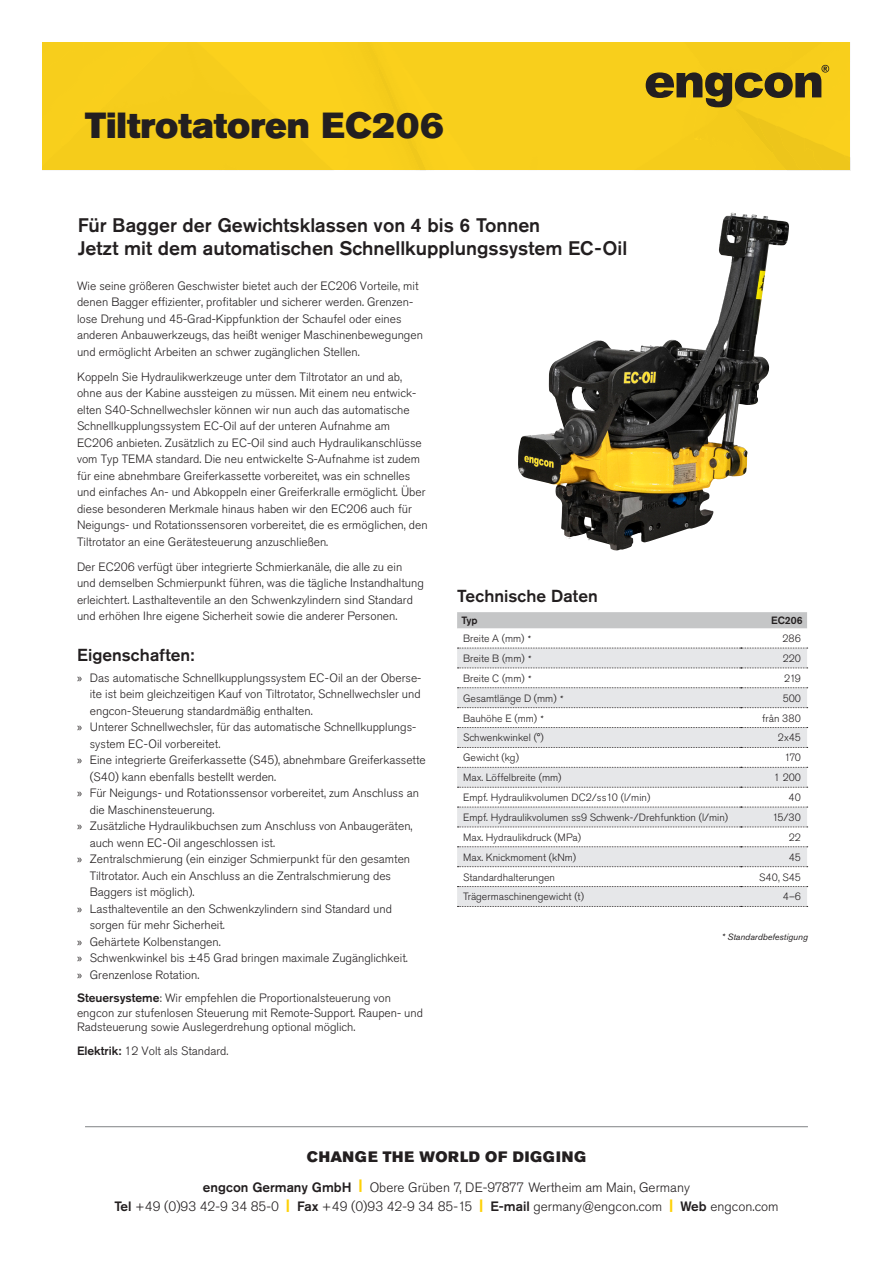
<style>
.page{position:relative;width:893px;height:1263px;background:#fff}
.page>*{position:absolute;margin:0;border:0;box-sizing:border-box;transform-origin:0 0}
.Product_heading{font:36px "Akzidenz Grotesk Pro Super";color:#231f20}
.t1{font:500 19.5px "Akzidenz Grotesk Pro";color:#231f20}
.t2{font:500 17.25px "Akzidenz Grotesk Pro";color:#231f20}
.t3{font:15px "Akzidenz Grotesk Pro Super";letter-spacing:.05em;color:#231f20}
.t4{font:300 13.5px/19.5px "Akzidenz Grotesk Pro";color:#231f20;text-align:center}
.Brödtext1{font:300 12px/16.5px "Akzidenz Grotesk Pro";color:#231f20}
.t5{font:300 10.5px "Akzidenz Grotesk Pro";color:#231f20}
.t6{font:500 10.5px "Akzidenz Grotesk Pro";color:#231f20}
.Mått{font:italic 9px "Akzidenz Grotesk Pro";color:#231f20}
.s1{font-family:"Myriad Pro";font-weight:400}
.s2{font-weight:500}
.s3{font-weight:400;font-style:italic;font-size:9px}
.s4{font-family:"Akzidenz Grotesk Pro Super";font-weight:400;color:#fed105}
</style>
<div class="page">
<div style="left:43px;top:43px;width:807px;height:128px;background:#f8cf1c"></div>
<hr style="left:85px;top:1126px;width:723px;height:1px;background:#808285">
<img style="left:518px;top:213px;width:213px;height:337px">
<div style="left:457px;top:612px;width:350px;height:16px;background:#c5c6c7"></div>
<svg style="left:457px;top:628px;width:350px;height:20px"></svg>
<svg style="left:457px;top:649px;width:350px;height:257px;fill:#e6e7e9"></svg>
<svg style="left:457px;top:648px;width:351px;height:1px"></svg>
<svg style="left:457px;top:667px;width:351px;height:1px"></svg>
<svg style="left:457px;top:687px;width:351px;height:1px"></svg>
<svg style="left:457px;top:707px;width:351px;height:1px"></svg>
<svg style="left:457px;top:727px;width:351px;height:1px"></svg>
<svg style="left:457px;top:747px;width:351px;height:1px"></svg>
<svg style="left:457px;top:767px;width:351px;height:1px"></svg>
<svg style="left:457px;top:787px;width:351px;height:1px"></svg>
<svg style="left:457px;top:807px;width:351px;height:1px"></svg>
<svg style="left:457px;top:826px;width:351px;height:1px"></svg>
<svg style="left:457px;top:846px;width:351px;height:1px"></svg>
<svg style="left:457px;top:866px;width:351px;height:1px"></svg>
<svg style="left:457px;top:886px;width:351px;height:1px"></svg>
<svg style="left:457px;top:906px;width:351px;height:1px"></svg>
<p class="Product_heading" style="left:85px;top:102px;width:360px">Tiltrotatoren EC206</p>
<h1 class="t1" style="left:78px;top:212px;width:464px">Für Bagger der Gewichtsklassen von 4 bis 6 Tonnen</h1>
<h1 class="t1" style="left:78px;top:235px;width:551px">Jetzt mit dem automatischen Schnellkupplungssystem EC-Oil</h1>
<p class="Brödtext1" style="left:77px;top:277px;width:347px">Wie seine größeren Geschwister bietet auch der EC206 Vorteile, mit denen Bagger effizienter, profitabler und sicherer werden. Grenzen&shy;lose Drehung und 45-Grad-Kippfunktion der Schaufel oder eines anderen Anbauwerkzeugs, das heißt weniger Maschinenbewegungen und ermöglicht Arbeiten an schwer zugänglichen Stellen.</p>
<p class="Brödtext1" style="left:77px;top:368px;width:352px">Koppeln Sie Hydraulikwerkzeuge unter dem Tiltrotator an und ab, ohne aus der Kabine aussteigen zu müssen. Mit einem neu entwick&shy;elten S40-Schnellwechsler können wir nun auch das automatische Schnellkupplungssystem EC-Oil auf der unteren Aufnahme am EC206 anbieten. Zusätzlich zu EC-Oil sind auch Hydraulikanschlüsse vom Typ TEMA standard. Die neu entwickelte S-Aufnahme ist zudem für eine abnehmbare Greiferkassette vorbereitet, was ein schnelles und einfaches An- und Abkoppeln einer Greiferkralle ermöglicht. Über diese besonderen Merkmale hinaus haben wir den EC206 auch für Neigungs- und Rotationssensoren vorbereitet, die es ermöglichen, den Tiltrotator an eine Gerätesteuerung anzuschließen.</p>
<p class="Brödtext1" style="left:77px;top:558px;width:348px">Der EC206 verfügt über integrierte Schmierkanäle, die alle zu ein und demselben Schmierpunkt führen, was die tägliche Instandhaltung erleichtert. Lasthalteventile an den Schwenkzylindern sind Standard und erhöhen Ihre eigene Sicherheit sowie die anderer Personen.</p>
<h2 class="t2" style="left:77px;top:644px;width:119px">Eigenschaften:</h2>
<p class="Brödtext1" style="left:90px;top:669px;width:333px;text-align:justify;text-indent:-13px"><span class="s1">»</span> Das automatische Schnellkupplungssystem EC-Oil an der Oberse&shy;ite ist beim gleichzeitigen Kauf von Tiltrotator, Schnellwechsler und engcon-Steuerung standardmäßig enthalten.</p>
<p class="Brödtext1" style="left:90px;top:719px;width:328px;text-indent:-13px"><span class="s1">»</span> Unterer Schnellwechsler, für das automatische Schnellkupplungs&shy;system EC-Oil vorbereitet.</p>
<p class="Brödtext1" style="left:90px;top:752px;width:338px;text-indent:-13px"><span class="s1">»</span> Eine integrierte Greiferkassette (S45), abnehmbare Greiferkassette (S40) kann ebenfalls bestellt werden.</p>
<p class="Brödtext1" style="left:90px;top:785px;width:331px;text-indent:-13px"><span class="s1">»</span> Für Neigungs- und Rotationssensor vorbereitet, zum Anschluss an die Maschinensteuerung.</p>
<p class="Brödtext1" style="left:90px;top:818px;width:324px;text-indent:-13px"><span class="s1">»</span> Zusätzliche Hydraulikbuchsen zum Anschluss von Anbaugeräten, auch wenn EC-Oil angeschlossen ist.</p>
<p class="Brödtext1" style="left:90px;top:851px;width:322px;text-indent:-13px"><span class="s1">»</span> Zentralschmierung (ein einziger Schmierpunkt für den gesamten<br>Tiltrotator. Auch ein Anschluss an die Zentralschmierung des<br>Baggers ist möglich).</p>
<p class="Brödtext1" style="left:90px;top:900px;width:304px;text-indent:-13px"><span class="s1">»</span> Lasthalteventile an den Schwenkzylindern sind Standard und sorgen für mehr Sicherheit.</p>
<p class="Brödtext1" style="left:77px;top:933px;width:145px"><span class="s1">»</span> Gehärtete Kolbenstangen.</p>
<p class="Brödtext1" style="left:77px;top:950px;width:332px"><span class="s1">»</span> Schwenkwinkel bis ±45 Grad bringen maximale Zugänglichkeit.</p>
<p class="Brödtext1" style="left:77px;top:966px;width:124px"><span class="s1">»</span> Grenzenlose Rotation.</p>
<p class="Brödtext1" style="left:77px;top:990px;width:347px;line-height:14.7px"><span class="s2">Steuersysteme</span>: Wir empfehlen die Proportionalsteuerung von engcon zur stufenlosen Steuerung mit Remote-Support. Raupen- und<br>Radsteuerung sowie Auslegerdrehung optional möglich.</p>
<p class="Brödtext1" style="left:77px;top:1042px;width:153px"><span class="s2">Elektrik:</span> 12 Volt als Standard.</p>
<h2 class="t2" style="left:457px;top:585px;width:142px">Technische Daten</h2>
<p class="t6" style="left:461px;top:614px;width:18px">Typ</p>
<p class="t6" style="left:771px;top:614px;width:33px">EC206</p>
<p class="t5" style="left:463px;top:631px;width:69px">Breite A (mm) <span class="s3">*</span></p>
<p class="t5" style="left:782px;top:631px;width:20px">286</p>
<p class="t5" style="left:463px;top:651px;width:69px">Breite B (mm) <span class="s3">*</span></p>
<p class="t5" style="left:783px;top:651px;width:20px">220</p>
<p class="t5" style="left:463px;top:671px;width:69px">Breite C (mm) <span class="s3">*</span></p>
<p class="t5" style="left:784px;top:671px;width:19px">219</p>
<p class="t5" style="left:463px;top:691px;width:101px">Gesamtlänge D (mm) <span class="s3">*</span></p>
<p class="t5" style="left:783px;top:691px;width:20px">500</p>
<p class="t5" style="left:463px;top:711px;width:81px">Bauhöhe E (mm) <span class="s3">*</span></p>
<p class="t5" style="left:762px;top:711px;width:40px">från 380</p>
<p class="t5" style="left:463px;top:731px;width:82px">Schwenkwinkel (°)</p>
<p class="t5" style="left:778px;top:731px;width:25px">2x45</p>
<p class="t5" style="left:463px;top:751px;width:57px">Gewicht (kg)</p>
<p class="t5" style="left:785px;top:751px;width:18px">170</p>
<p class="t5" style="left:463px;top:771px;width:100px">Max. Löffelbreite (mm)</p>
<p class="t5" style="left:774px;top:771px;width:29px">1 200</p>
<p class="t5" style="left:463px;top:790px;width:189px">Empf. Hydraulikvolumen DC2/ss10 (l/min)</p>
<p class="t5" style="left:789px;top:790px;width:14px">40</p>
<p class="t5" style="left:463px;top:810px;width:267px">Empf. Hydraulikvolumen ss9 Schwenk-/Drehfunktion (l/min)</p>
<p class="t5" style="left:772px;top:810px;width:30px">15/30</p>
<p class="t5" style="left:463px;top:830px;width:120px">Max. Hydraulikdruck (MPa)</p>
<p class="t5" style="left:789px;top:830px;width:14px">22</p>
<p class="t5" style="left:463px;top:850px;width:115px">Max. Knickmoment (kNm)</p>
<p class="t5" style="left:789px;top:850px;width:14px">45</p>
<p class="t5" style="left:463px;top:870px;width:93px">Standardhalterungen</p>
<p class="t5" style="left:759px;top:870px;width:43px">S40, S45</p>
<p class="t5" style="left:463px;top:890px;width:122px">Trägermaschinengewicht (t)</p>
<p class="t5" style="left:783px;top:890px;width:20px">4–6</p>
<p class="Mått" style="left:722px;top:931px;width:88px">* Standardbefestigung</p>
<p class="t3" style="left:307px;top:1146px;width:281px">CHANGE THE WORLD OF DIGGING</p>
<p class="t4" style="left:114px;top:1177px;width:666px"><span class="s2">engcon Germany GmbH</span> <span class="s4">|</span> Obere Grüben 7, DE-97877 Wertheim am Main, Germany<br><span class="s2">Tel</span> +49 (0)93 42-9 34 85-0 <span class="s4">|</span> <span class="s2">Fax</span> +49 (0)93 42-9 34 85-15 <span class="s4">|</span> <span class="s2">E-mail</span> germany@engcon.com <span class="s4">|</span> <span class="s2">Web</span> engcon.com</p>
</div>
